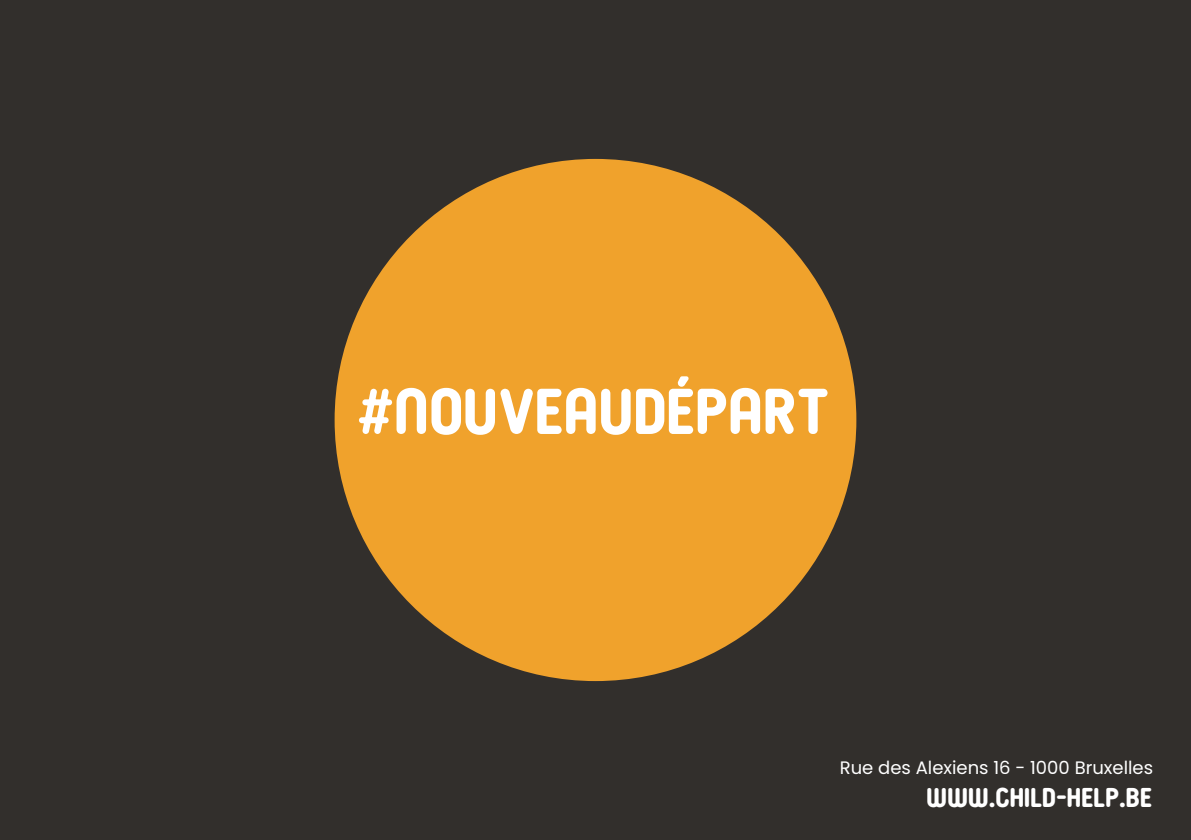
<style>
.page{position:relative;width:1191px;height:840px;background:#fff}
.page>*{position:absolute;margin:0;border:0;box-sizing:border-box;transform-origin:0 0}
.t1{font:700 64px "Budokan Rounded";color:#fff}
.t2{font:700 27px "Budokan Rounded";color:#fff}
.t3{font:18px "Poppins";color:#fff}
</style>
<div class="page">
<div style="left:0;top:0;width:1191px;height:839px;background:#322f2c"></div>
<div style="left:334px;top:159px;width:522px;height:521px;background:#f0a22c;border-radius:50%"></div>
<h1 class="t1" style="left:359px;top:376px;width:474px">#NOUVEAUDÉPART</h1>
<p class="t3" style="left:839px;top:757px;width:315px">Rue des Alexiens 16 - 1000 Bruxelles</p>
<h2 class="t2" style="left:927px;top:782px;width:227px">WWW.CHILD-HELP.BE</h2>
</div>
